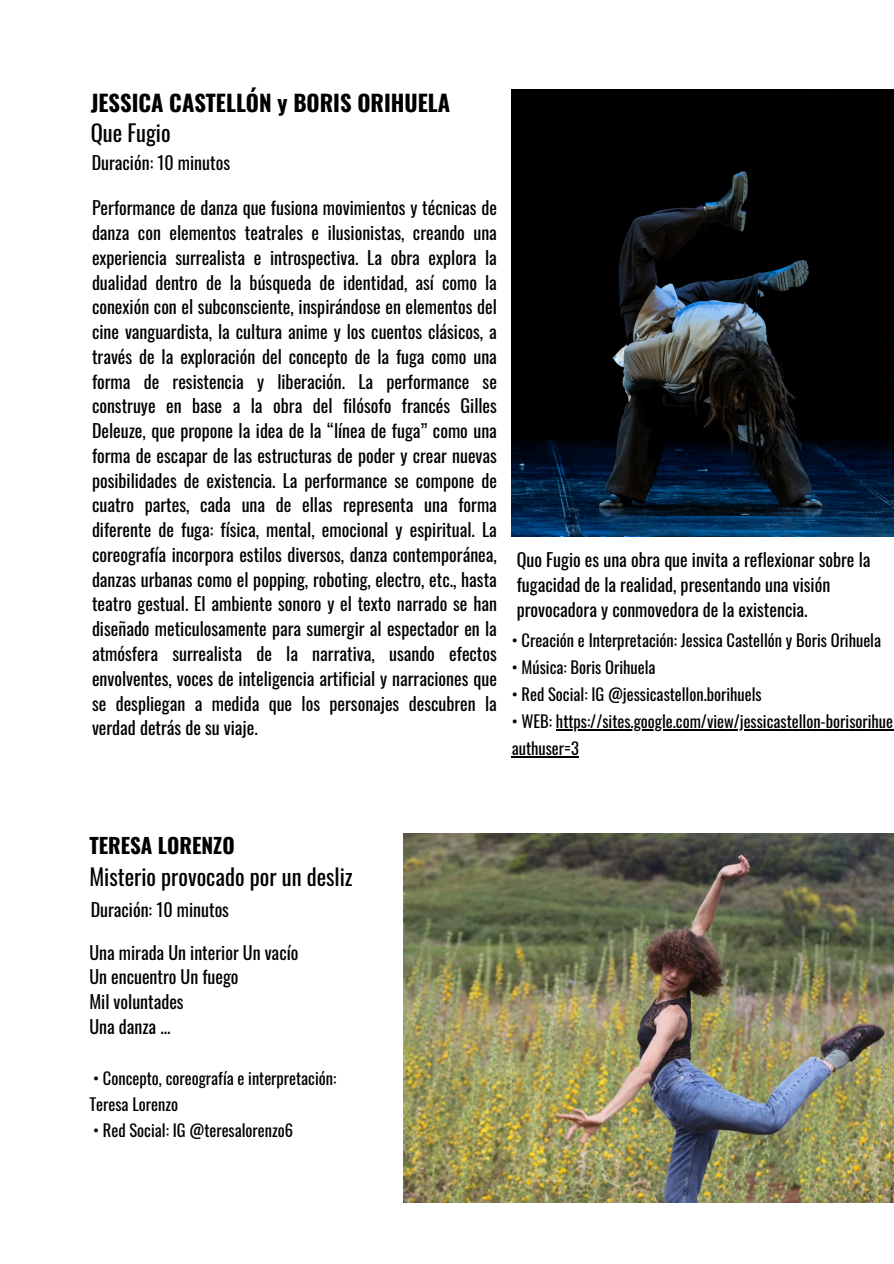
<style>
.page{position:relative;width:894px;height:1264px;background:#fff}
.page>*{position:absolute;margin:0;border:0;box-sizing:border-box;transform-origin:0 0}
.t1{font:700 22.5px/30.3px "Oswald";color:#000}
.t2{font:22.5px "Oswald";color:#000}
.t3{font:700 21px "Oswald";color:#000}
.t4{font:18px/24.8px "Oswald";color:#000;text-align:justify}
.t5{font:16.5px/27px "Oswald";color:#000}
.s1{font-weight:400}
</style>
<div class="page">
<img style="left:403px;top:834px;width:490px;height:367px">
<img style="left:511px;top:89px;width:382px;height:447px">
<hr style="left:556px;top:729px;width:337px;height:1px;background:#000">
<hr style="left:511px;top:756px;width:67px;height:1px;background:#000">
<p class="t1" style="left:91px;top:86px;width:361px">JESSICA CASTELLÓN y BORIS ORIHUELA<br><span class="s1">Que Fugio</span></p>
<p class="t4" style="left:92px;top:150px;width:140px">Duración: 10 minutos</p>
<p class="t4" style="left:92px;top:195px;width:406px">Performance de danza que fusiona movimientos y técnicas de danza con elementos teatrales e ilusionistas, creando una experiencia surrealista e introspectiva. La obra explora la dualidad dentro de la búsqueda de identidad, así como la conexión con el subconsciente, inspirándose en elementos del cine vanguardista, la cultura anime y los cuentos clásicos, a través de la exploración del concepto de la fuga como una forma de resistencia y liberación. La performance se construye en base a la obra del filósofo francés Gilles Deleuze, que propone la idea de la “línea de fuga” como una forma de escapar de las estructuras de poder y crear nuevas posibilidades de existencia. La performance se compone de cuatro partes, cada una de ellas representa una forma diferente de fuga: física, mental, emocional y espiritual. La coreografía incorpora estilos diversos, danza contemporánea, danzas urbanas como el popping, roboting, electro, etc., hasta teatro gestual. El ambiente sonoro y el texto narrado se han diseñado meticulosamente para sumergir al espectador en la atmósfera surrealista de la narrativa, usando efectos envolventes, voces de inteligencia artificial y narraciones que se despliegan a medida que los personajes descubren la verdad detrás de su viaje.</p>
<p class="t4" style="left:516px;top:546px;width:355px;text-align:left">Quo Fugio es una obra que invita a reflexionar sobre la fugacidad de la realidad, presentando una visión provocadora y conmovedora de la existencia.</p>
<p class="t5" style="left:511px;top:626px;width:371px">• Creación e Interpretación: Jessica Castellón y Boris Orihuela</p>
<p class="t5" style="left:511px;top:653px;width:145px">• Música: Boris Orihuela</p>
<p class="t5" style="left:511px;top:680px;width:251px">• Red Social: IG @jessicastellon.borihuels</p>
<p class="t5" style="left:511px;top:707px;width:383px">• WEB: https://sites.google.com/view/jessicastellon-borisorihue authuser=3</p>
<p class="t3" style="left:89px;top:829px;width:147px">TERESA LORENZO</p>
<p class="t2" style="left:89px;top:859px;width:265px">Misterio provocado por un desliz</p>
<p class="t4" style="left:91px;top:896px;width:140px">Duración: 10 minutos</p>
<p class="t4" style="left:89px;top:939px;width:210px">Una mirada Un interior Un vacío</p>
<h2 class="t4" style="left:89px;top:963px;width:151px">Un encuentro Un fuego</h2>
<p class="t4" style="left:89px;top:988px;width:96px">Mil voluntades</p>
<p class="t4" style="left:89px;top:1013px;width:83px">Una danza ...</p>
<p class="t5" style="left:93px;top:1064px;width:245px">• Concepto, coreografía e interpretación:</p>
<h1 class="t5" style="left:89px;top:1090px;width:90px">Teresa Lorenzo</h1>
<p class="t5" style="left:93px;top:1115px;width:201px">• Red Social: IG @teresalorenzo6</p>
</div>
